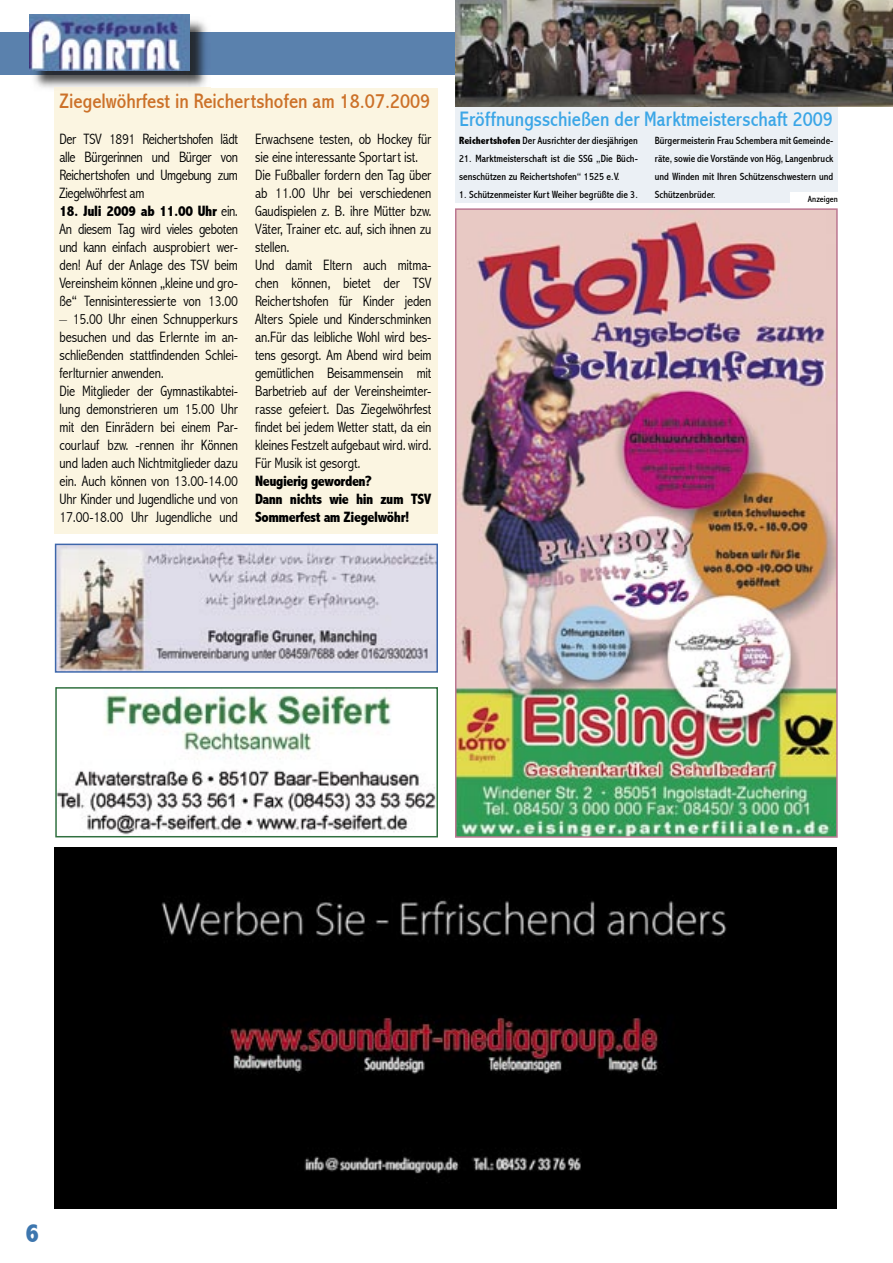
<style>
.page{position:relative;width:893px;height:1263px;background:#fff}
.page>*{position:absolute;margin:0;border:0;box-sizing:border-box;transform-origin:0 0}
.t1{font:800 condensed 27px "Abadi";color:#3d76ae}
.t2{font:condensed 21px "Abadi";color:#3ca6e6}
.t3{font:condensed 21px "Abadi";color:#cc7129}
.t4{font:300 condensed 15px/18px "Abadi";letter-spacing:-.01em;color:#000;text-align:justify}
.t5{font:800 condensed 15px/18px "Abadi";letter-spacing:-.03em;color:#000}
.t6{font:condensed 10.5px/18px "Abadi";color:#000}
.t7{font:condensed 9px "Abadi";color:#000}
.s1{font-weight:800}
</style>
<div class="page">
<div style="left:455px;top:54px;width:383px;height:149px;background:#ebf0f5"></div>
<div style="left:54px;top:88px;width:384px;height:446px;background:#fbf5e1"></div>
<div style="left:0;top:32px;width:893px;height:43px;background:#5a81ad"></div>
<img style="left:34px;top:20px;width:177px;height:68px">
<img style="left:34px;top:32px;width:177px;height:43px">
<img style="left:30px;top:15px;width:160px;height:56px">
<svg style="left:55px;top:544px;width:383px;height:129px;background:#c7c4ce"></svg>
<svg style="left:55px;top:687px;width:383px;height:150px"></svg>
<img style="left:455px;top:0;width:438px;height:106px">
<img style="left:54px;top:847px;width:782px;height:361px">
<div style="left:790px;top:192px;width:64px;height:37px;background:#fff"></div>
<img style="left:455px;top:208px;width:383px;height:630px">
<h2 class="t3" style="left:60px;top:89px;width:372px">Ziegelwöhrfest in Reichertshofen am 18.07.2009</h2>
<p class="t4" style="left:60px;top:130px;width:180px">Der TSV 1891 Reichertshofen lädt alle Bürgerinnen und Bürger von Reichertshofen und Umgebung zum Ziegelwöhrfest am</p>
<p class="t4" style="left:60px;top:202px;width:180px"><span class="s1">18. Juli 2009 ab 11.00 Uhr</span> ein.<br>An diesem Tag wird vieles geboten und kann einfach ausprobiert wer&shy;den! Auf der Anlage des TSV beim Vereinsheim können „kleine und gro&shy;ße“ Tennisinteressierte von 13.00</p>
<p class="t4" style="left:60px;top:310px;width:180px;text-align:left">– 15.00 Uhr einen Schnupperkurs besuchen und das Erlernte im an&shy;schließenden stattfindenden Schlei&shy;ferlturnier anwenden.<br>Die Mitglieder der Gymnastikabtei&shy;lung demonstrieren um 15.00 Uhr mit den Einrädern bei einem Par&shy;courlauf bzw. -rennen ihr Können und laden auch Nichtmitglieder dazu ein. Auch können von 13.00-14.00<br>Uhr Kinder und Jugendliche und von 17.00-18.00 Uhr Jugendliche und</p>
<p class="t4" style="left:255px;top:130px;width:178px;text-align:left">Erwachsene testen, ob Hockey für sie eine interessante Sportart ist.<br>Die Fußballer fordern den Tag über ab 11.00 Uhr bei verschiedenen<br>Gaudispielen z. B. ihre Mütter bzw.<br>Väter, Trainer etc. auf, sich ihnen zu stellen.<br>Und damit Eltern auch mitma&shy;chen können, bietet der TSV<br>Reichertshofen für Kinder jeden<br>Alters Spiele und Kinderschminken an.Für das leibliche Wohl wird bes&shy;tens gesorgt. Am Abend wird beim gemütlichen Beisammensein mit<br>Barbetrieb auf der Vereinsheimter&shy;rasse gefeiert. Das Ziegelwöhrfest findet bei jedem Wetter statt, da ein kleines Festzelt aufgebaut wird. wird.<br>Für Musik ist gesorgt.</p>
<p class="t5" style="left:255px;top:472px;width:178px">Neugierig geworden?<br>Dann nichts wie hin zum TSV<br>Sommerfest am Ziegelwöhr!</p>
<h2 class="t2" style="left:459px;top:107px;width:375px">Eröffnungsschießen der Marktmeisterschaft 2009</h2>
<p class="t6" style="left:459px;top:132px;width:180px"><span class="s1">Reichertshofen</span> Der Ausrichter der diesjährigen</p>
<p class="t6" style="left:459px;top:150px;width:180px">21. Marktmeisterschaft ist die SSG „Die Büch&shy;senschützen zu Reichertshofen“ 1525 e.V.</p>
<p class="t6" style="left:459px;top:186px;width:180px">1. Schützenmeister Kurt Weiher begrüßte die 3.</p>
<p class="t6" style="left:655px;top:132px;width:180px;text-align:justify">Bürgermeisterin Frau Schembera mit Gemeinde&shy;räte, sowie die Vorstände von Hög, Langenbruck und Winden mit Ihren Schützenschwestern und Schützenbrüder.</p>
<p class="t7" style="left:808px;top:194px;width:31px">Anzeigen</p>
<h1 class="t1" style="left:26px;top:1217px;width:15px">6</h1>
</div>
